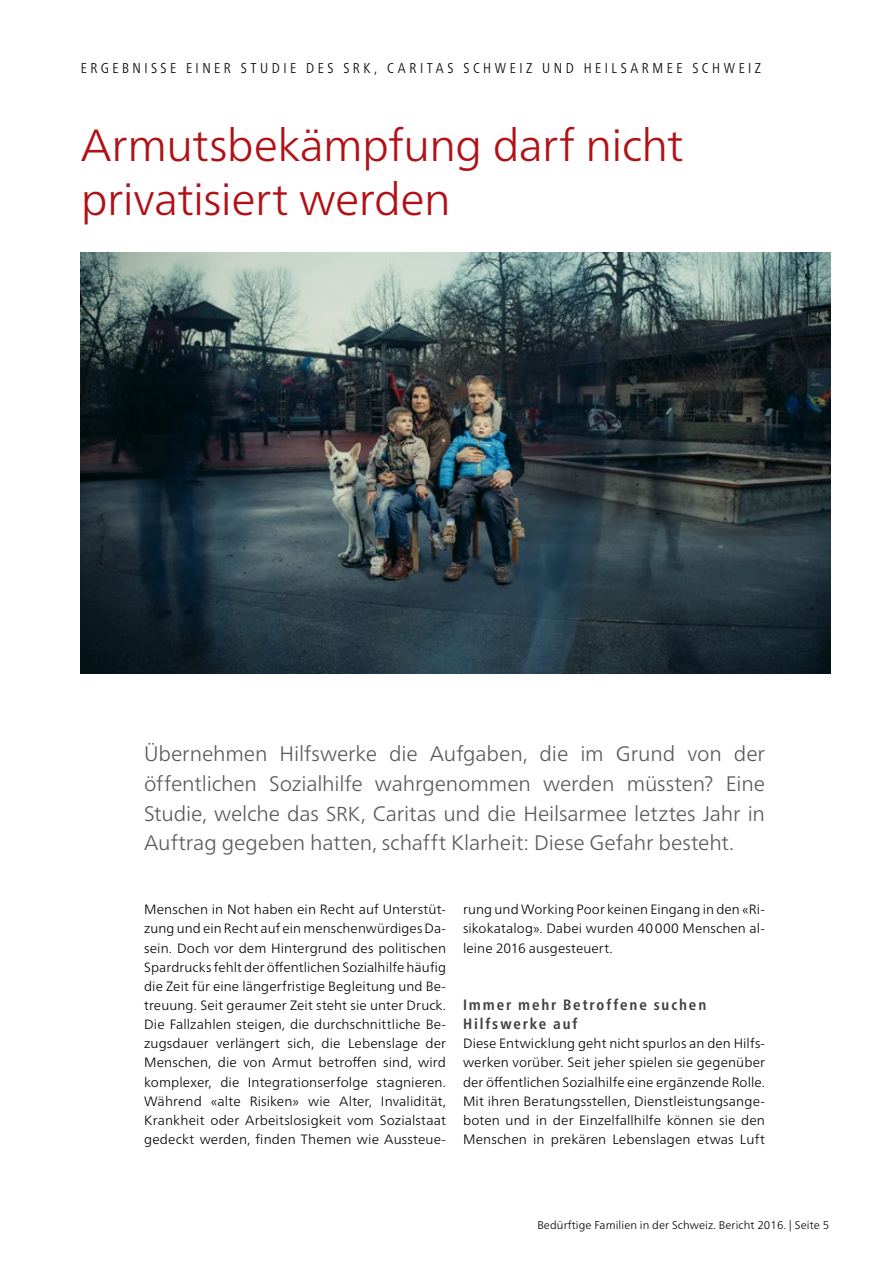
<style>
.page{position:relative;width:893px;height:1263px;background:#fff}
.page>*{position:absolute;margin:0;border:0;box-sizing:border-box;transform-origin:0 0}
.t1{font:300 45px/54px "Frutiger Neue LTW1 G";letter-spacing:-.015em;color:#b11116}
.t2{font:300 21px/29.7px "Frutiger Neue LTW1 G";letter-spacing:-.005em;color:#58595b;text-align:justify}
.t3{font:700 condensed 15px/19.2px "Frutiger Neue LTW1 G";letter-spacing:.125em;color:#414042}
.t4{font:300 condensed 14.25px "Frutiger Neue LTW1 G";letter-spacing:.245em;color:#000}
.t5{font:300 13.5px/19.2px "Frutiger Neue LTW1 G";letter-spacing:.01em;color:#000;text-align:justify}
.t6{font:300 11.25px "Frutiger Neue LTW1 G";letter-spacing:.01em;color:#000}
.s1{font-size:20.25px}
</style>
<div class="page">
<img style="left:81px;top:253px;width:749px;height:420px">
<p class="t4" style="left:81px;top:59px;width:682px">ERGEBNISSE EINER STUDIE DES SRK, CARITAS SCHWEIZ UND HEILSARMEE SCHWEIZ</p>
<h1 class="t1" style="left:81px;top:117px;width:604px">Armutsbekämpfung darf nicht privatisiert werden</h1>
<p class="t2" style="left:144px;top:739px;width:622px">Übernehmen Hilfswerke die Aufgaben, die im Grund von der öffentlichen Sozialhilfe wahrgenommen werden müssten? Eine Studie, welche das <span class="s1">SRK</span>, Caritas und die Heilsarmee letztes Jahr in Auftrag gegeben hatten, schafft Klarheit: Diese Gefahr besteht.</p>
<p class="t5" style="left:144px;top:900px;width:303px">Menschen in Not haben ein Recht auf Unterstüt&shy;zung und ein Recht auf ein menschenwürdiges Da&shy;sein. Doch vor dem Hintergrund des politischen Spardrucks fehlt der öffentlichen Sozialhilfe häufig die Zeit für eine längerfristige Begleitung und Be&shy;treuung. Seit geraumer Zeit steht sie unter Druck.<br>Die Fallzahlen steigen, die durchschnittliche Be&shy;zugsdauer verlängert sich, die Lebenslage der Menschen, die von Armut betroffen sind, wird komplexer, die Integrationserfolge stagnieren.<br>Während «alte Risiken» wie Alter, Invalidität, Krankheit oder Arbeitslosigkeit vom Sozialstaat gedeckt werden, finden Themen wie Aussteue-</p>
<p class="t5" style="left:463px;top:900px;width:303px">rung und Working Poor keinen Eingang in den «Ri&shy;sikokatalog». Dabei wurden 40000 Menschen al&shy;leine 2016 ausgesteuert.</p>
<p class="t3" style="left:463px;top:995px;width:245px">Immer mehr Betroffene suchen<br>Hilfswerke auf</p>
<p class="t5" style="left:463px;top:1034px;width:303px">Diese Entwicklung geht nicht spurlos an den Hilfs&shy;werken vorüber. Seit jeher spielen sie gegenüber der öffentlichen Sozialhilfe eine ergänzende Rolle.<br>Mit ihren Beratungsstellen, Dienstleistungsange&shy;boten und in der Einzelfallhilfe können sie den Menschen in prekären Lebenslagen etwas Luft</p>
<p class="t6" style="left:537px;top:1218px;width:293px">Bedürftige Familien in der Schweiz. Bericht 2016. | Seite 5</p>
</div>
